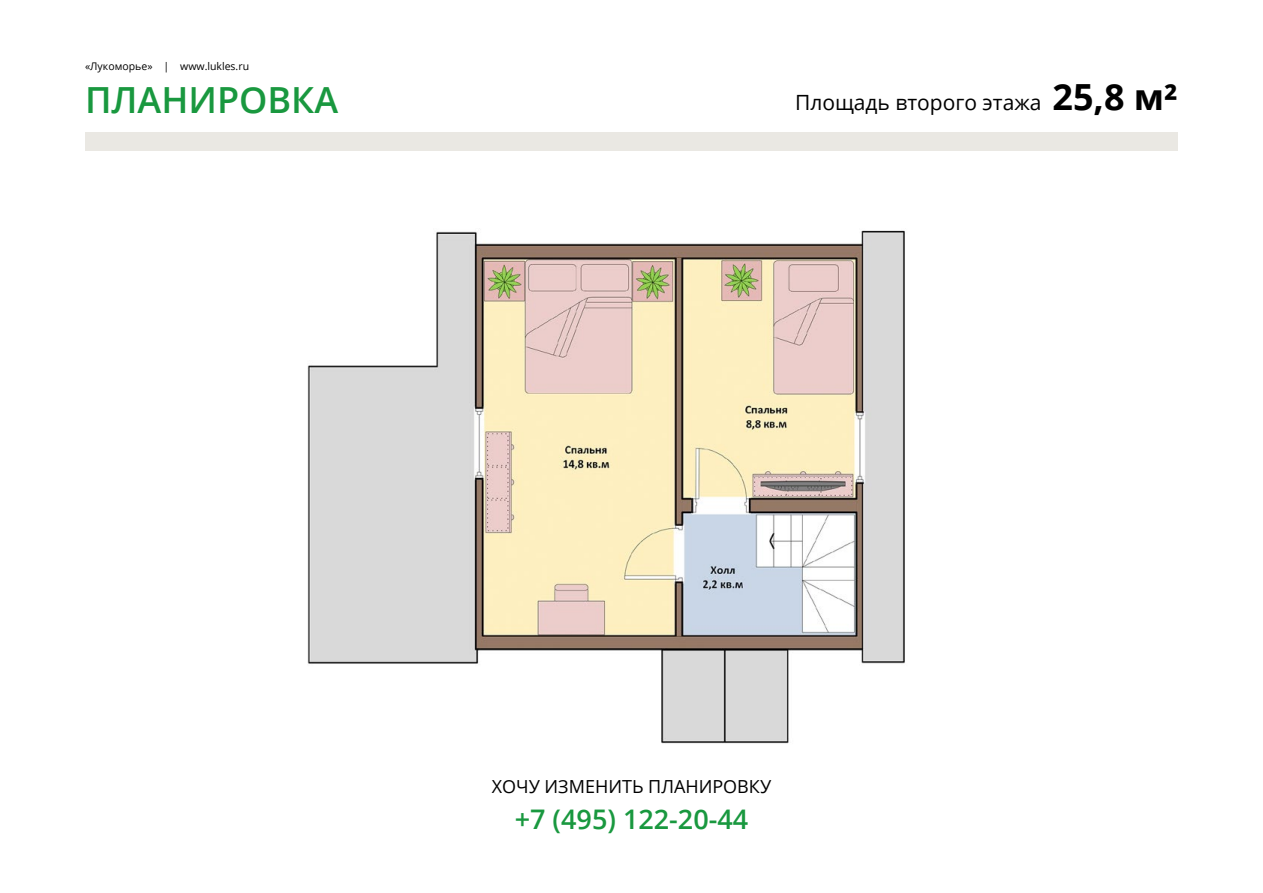
<style>
.page{position:relative;width:1263px;height:893px;background:#fff}
.page>*{position:absolute;margin:0;border:0;box-sizing:border-box;transform-origin:0 0}
.t1{font:600 36px "Open Sans";color:#19983f}
.t2{font:600 27px "Open Sans";color:#19983f}
.t3{font:21px "Open Sans";color:#000}
.t4{font:18px "Open Sans";color:#000}
.t5{font:10.5px "Open Sans";color:#000}
.s1{font-weight:700;font-size:36px}
</style>
<div class="page">
<img style="left:307px;top:230px;width:598px;height:514px">
<div style="left:85px;top:132px;width:1093px;height:19px;background:#eae8e3"></div>
<p class="t5" style="left:85px;top:59px;width:166px">«Лукоморье» | www.lukles.ru</p>
<h1 class="t1" style="left:85px;top:75px;width:79px">ПЛАНИ</h1>
<h1 class="t1" style="left:217px;top:75px;width:123px">РОВКА</h1>
<p class="t3" style="left:795px;top:88px;width:384px">Площадь второго этажа <span class="s1">25,8 м²</span></p>
<p class="t4" style="left:492px;top:775px;width:281px">ХОЧУ ИЗ МЕНИТЬ ПЛАНИ РОВКУ</p>
<p class="t2" style="left:515px;top:800px;width:235px">+7 (495) 122-20-44</p>
</div>
